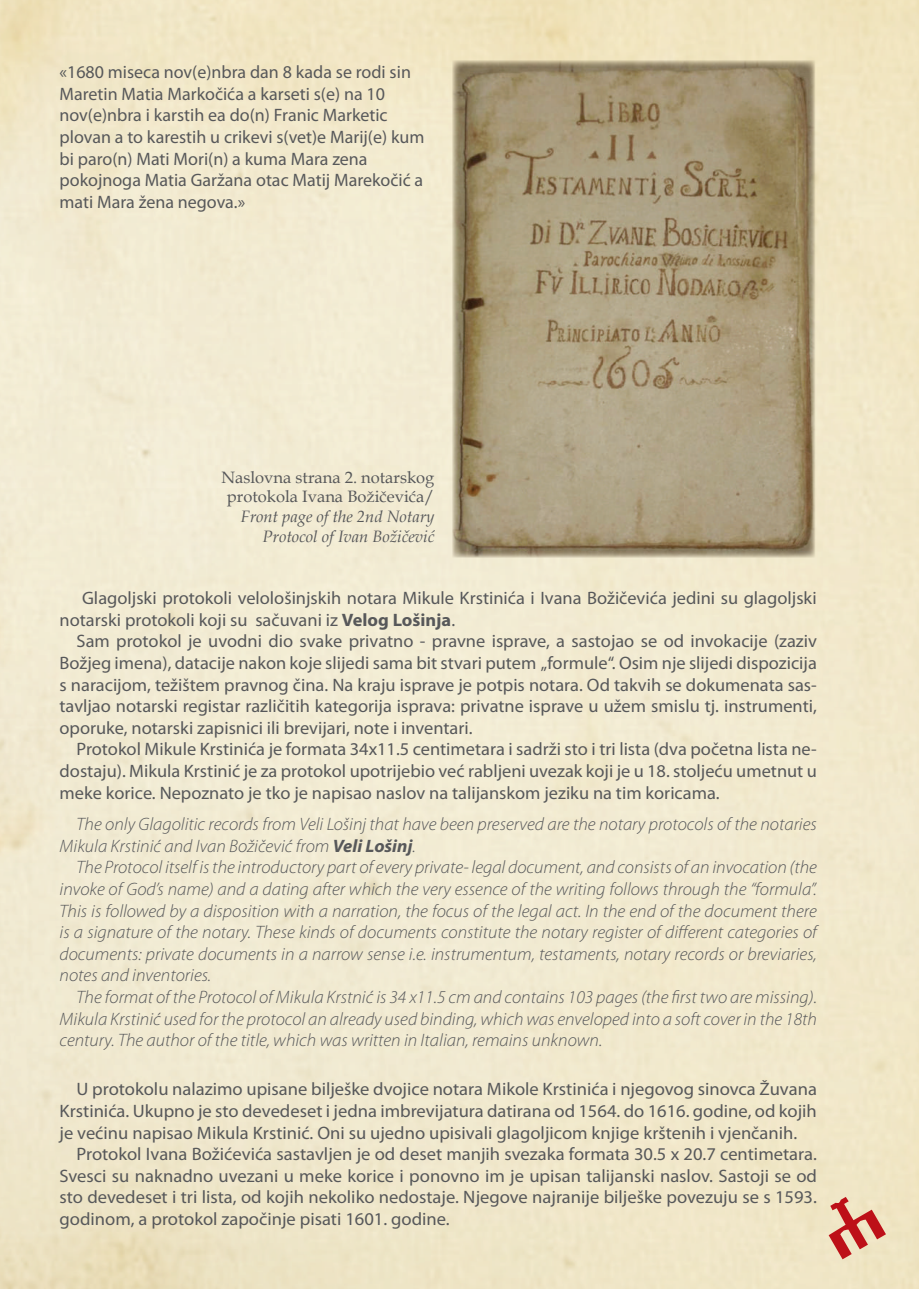
<style>
.page{position:relative;width:919px;height:1289px;background:#fff}
.page>*{position:absolute;margin:0;border:0;box-sizing:border-box;transform-origin:0 0}
.t1{font:18px/21.6px "Myriad Pro";color:#57585a;text-align:justify}
.t2{font:italic 300 18px/21.6px "Myriad Pro";color:#57585a;text-align:justify}
.t3{font:16.5px/19.8px "Book Antiqua";color:#57585a;text-align:center}
.t4{font:italic 16.5px/19.8px "Book Antiqua";color:#57585a;text-align:right}
.s1{font-weight:700}
</style>
<div class="page">
<img style="left:0;top:0;width:918px;height:1288px">
<img style="left:447px;top:55px;width:374px;height:508px">
<svg style="left:828px;top:1196px;width:57px;height:63px"></svg>
<p class="t1" style="left:60px;top:61px;width:366px;text-align:left">«1680 miseca nov(e)nbra dan 8 kada se rodi sin Maretin Matia Markočića a karseti s(e) na 10 nov(e)nbra i karstih ea do(n) Franic Marketic plovan a to karestih u crikevi s(vet)e Marij(e) kum bi paro(n) Mati Mori(n) a kuma Mara zena pokojnoga Matia Garžana otac Matij Marekočić a mati Mara žena negova.»</p>
<p class="t3" style="left:221px;top:466px;width:214px">Naslovna strana 2. notarskog protokola Ivana Božičevića/</p>
<p class="t4" style="left:240px;top:506px;width:195px">Front page of the 2nd Notary<br>Protocol of Ivan Božičević</p>
<p class="t1" style="left:60px;top:587px;width:758px;text-indent:23px">Glagoljski protokoli velološinjskih notara Mikule Krstinića i Ivana Božičevića jedini su glagoljski notarski protokoli koji su sačuvani iz <span class="s1">Velog Lošinja</span>.</p>
<p class="t1" style="left:60px;top:630px;width:758px;text-indent:17px">Sam protokol je uvodni dio svake privatno - pravne isprave, a sastojao se od invokacije (zaziv Božjeg imena), datacije nakon koje slijedi sama bit stvari putem „formule“. Osim nje slijedi dispozicija s naracijom, težištem pravnog čina. Na kraju isprave je potpis notara. Od takvih se dokumenata sas&shy;tavljao notarski registar različitih kategorija isprava: privatne isprave u užem smislu tj. instrumenti, oporuke, notarski zapisnici ili brevijari, note i inventari.</p>
<p class="t1" style="left:60px;top:738px;width:758px;text-indent:17px">Protokol Mikule Krstinića je formata 34x11.5 centimetara i sadrži sto i tri lista (dva početna lista ne&shy;dostaju). Mikula Krstinić je za protokol upotrijebio već rabljeni uvezak koji je u 18. stoljeću umetnut u meke korice. Nepoznato je tko je napisao naslov na talijanskom jeziku na tim koricama.</p>
<p class="t2" style="left:60px;top:813px;width:758px;text-indent:17px">The only Glagolitic records from Veli Lošinj that have been preserved are the notary protocols of the notaries<br>Mikula Krstinić and Ivan Božičević from <span class="s1">Veli Lošinj</span>.</p>
<p class="t2" style="left:60px;top:857px;width:758px;text-indent:17px">The Protocol itself is the introductory part of every private- legal document, and consists of an invocation (the invoke of God’s name) and a dating after which the very essence of the writing follows through the “formula”.<br>This is followed by a disposition with a narration, the focus of the legal act. In the end of the document there is a signature of the notary. These kinds of documents constitute the notary register of different categories of documents: private documents in a narrow sense i.e. instrumentum, testaments, notary records or breviaries, notes and inventories.</p>
<p class="t2" style="left:60px;top:986px;width:759px;text-indent:17px">The format of the Protocol of Mikula Krstnić is 34 x11.5 cm and contains 103 pages (the first two are missing).<br>Mikula Krstinić used for the protocol an already used binding, which was enveloped into a soft cover in the 18th century. The author of the title, which was written in Italian, remains unknown.</p>
<p class="t1" style="left:60px;top:1078px;width:758px;text-indent:17px">U protokolu nalazimo upisane bilješke dvojice notara Mikole Krstinića i njegovog sinovca Žuvana Krstinića. Ukupno je sto devedeset i jedna imbrevijatura datirana od 1564. do 1616. godine, od kojih je većinu napisao Mikula Krstinić. Oni su ujedno upisivali glagoljicom knjige krštenih i vjenčanih.</p>
<p class="t1" style="left:60px;top:1143px;width:758px;text-indent:17px">Protokol Ivana Božićevića sastavljen je od deset manjih svezaka formata 30.5 x 20.7 centimetara.<br>Svesci su naknadno uvezani u meke korice i ponovno im je upisan talijanski naslov. Sastoji se od sto devedeset i tri lista, od kojih nekoliko nedostaje. Njegove najranije bilješke povezuju se s 1593. godinom, a protokol započinje pisati 1601. godine.</p>
</div>
